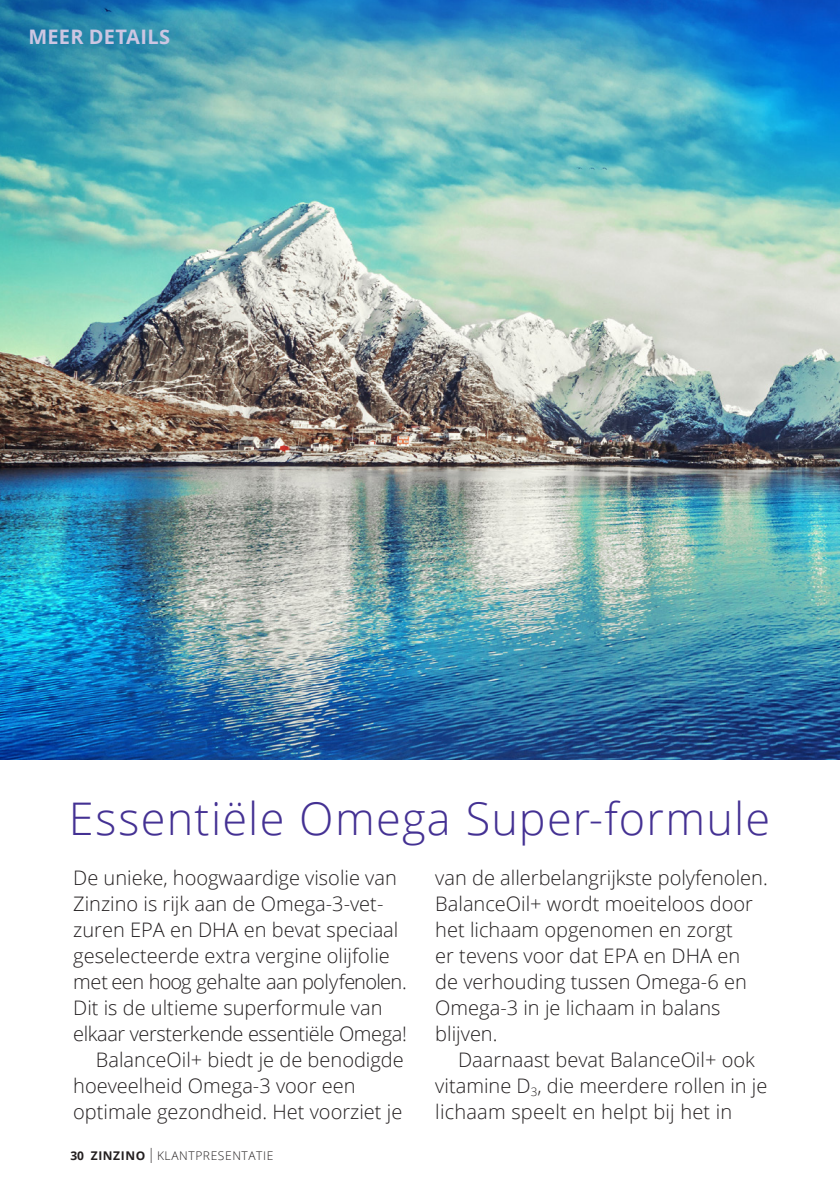
<style>
.page{position:relative;width:840px;height:1191px;background:#fff}
.page>*{position:absolute;margin:0;border:0;box-sizing:border-box;transform-origin:0 0}
.Brödtext{font:300 45px "Open Sans";letter-spacing:.025em;color:#443193}
.Brödtext-2{font:300 20px/26px "Open Sans";color:#231f20}
.Underrubrik{font:700 20px "Open Sans";letter-spacing:.015em;color:#ccc6e2}
.t1{font:300 12px "Open Sans";letter-spacing:.05em;color:#231f20}
.s1{font-weight:700}
.s2{font-size:21px}
</style>
<div class="page">
<img style="left:0;top:0;width:839px;height:760px">
<p class="Underrubrik" style="left:28px;top:22px;width:143px">MEER DETAILS</p>
<p class="Brödtext" style="left:69px;top:787px;width:702px">Essentiële Omega Super-formule</p>
<p class="Brödtext-2" style="left:73px;top:864px;width:335px">De unieke, hoogwaardige visolie van Zinzino is rijk aan de Omega-3-vet&shy;zuren EPA en DHA en bevat speciaal geselecteerde extra vergine olijfolie met een hoog gehalte aan polyfenolen.<br>Dit is de ultieme superformule van elkaar versterkende essentiële Omega!</p>
<p class="Brödtext-2" style="left:73px;top:1046px;width:332px;text-indent:23px">BalanceOil+ biedt je de benodigde hoeveelheid Omega-3 voor een optimale gezondheid. Het voorziet je</p>
<p class="t1" style="left:70px;top:1147px;width:204px"><span class="s1">30 ZINZINO</span> <span class="s2">I</span> KLANTPRESENTATIE</p>
<p class="Brödtext-2" style="left:435px;top:864px;width:334px">van de allerbelangrijkste polyfenolen.<br>BalanceOil+ wordt moeiteloos door het lichaam opgenomen en zorgt<br>er tevens voor dat EPA en DHA en de verhouding tussen Omega-6 en<br>Omega-3 in je lichaam in balans blijven.</p>
<p class="Brödtext-2" style="left:435px;top:1046px;width:333px;text-indent:23px">Daarnaast bevat BalanceOil+ ook vitamine D<sub>3</sub>, die meerdere rollen in je lichaam speelt en helpt bij het in</p>
</div>
